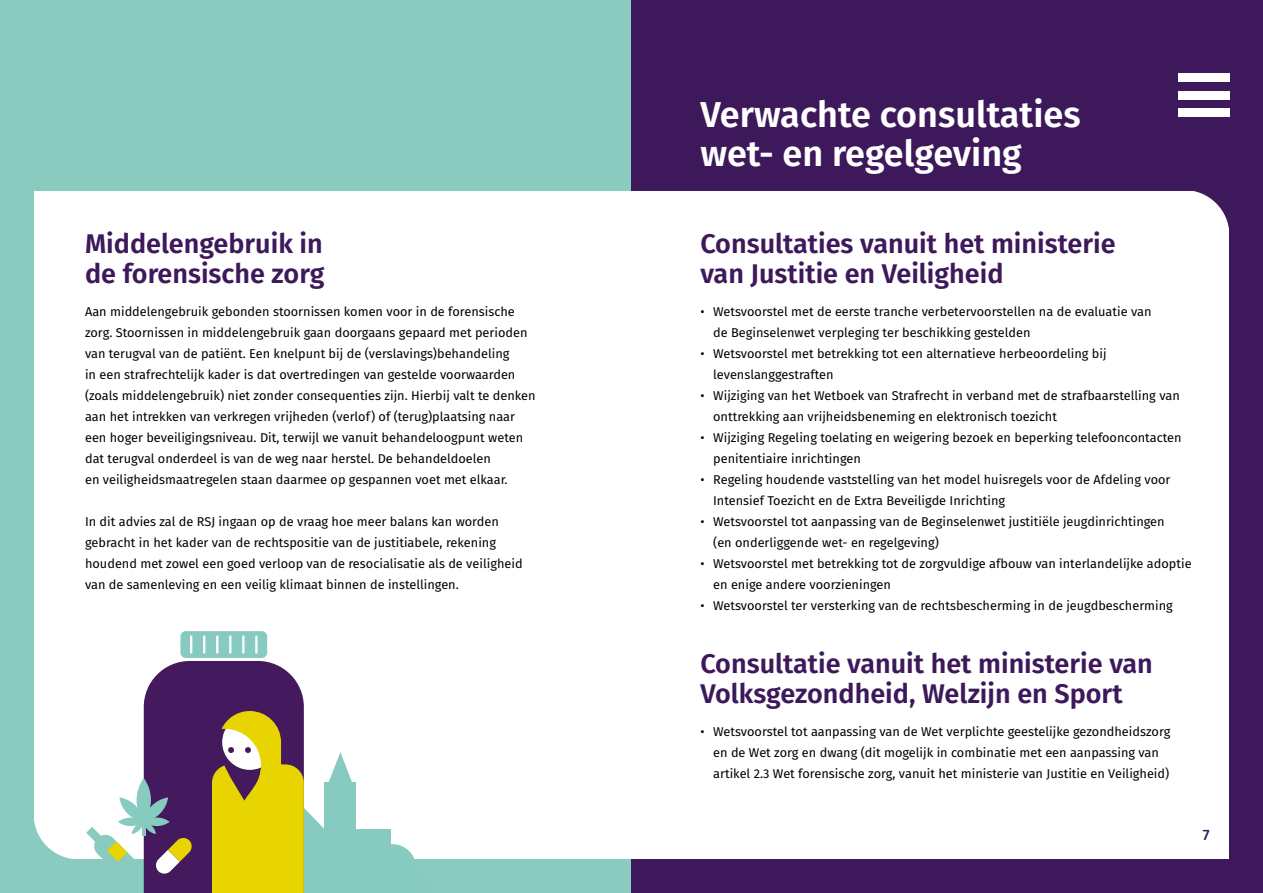
<style>
.page{position:relative;width:1263px;height:893px;background:#fff}
.page>*{position:absolute;margin:0;border:0;box-sizing:border-box;transform-origin:0 0}
.t1{font:600 36px/39px "Fira Sans";color:#fff}
.t2{font:600 27px/30px "Fira Sans";color:#3d195b}
.t3{font:500 15px "Fira Sans";color:#3d195b}
.P_-_9tpt{font:12.75px/21px "Fira Sans";color:#000}
</style>
<div class="page">
<svg style="left:1184px;top:190px;width:45px;height:39px"></svg>
<svg style="left:34px;top:821px;width:38px;height:38px"></svg>
<div style="left:1229px;top:190px;width:34px;height:669px;background:#3d195b"></div>
<div style="left:0;top:190px;width:34px;height:669px;background:#8acbbf"></div>
<div style="left:0;top:0;width:1263px;height:190px;background:#8acbbf"></div>
<div style="left:631px;top:0;width:632px;height:190px;background:#3d195b"></div>
<div style="left:0;top:859px;width:1263px;height:34px;background:#8acbbf"></div>
<div style="left:631px;top:859px;width:632px;height:34px;background:#3d195b"></div>
<div style="left:355px;top:830px;width:36px;height:63px;background:#87cac0"></div>
<div style="left:369px;top:844px;width:47px;height:47px;background:#87cac0;border-radius:50%"></div>
<div style="left:180px;top:631px;width:87px;height:27px;background:#87cac0;border-radius:5px"></div>
<hr style="left:255px;top:636px;width:3px;height:17px;background:#fff">
<svg style="left:242px;top:636px;width:2px;height:17px"></svg>
<svg style="left:229px;top:636px;width:2px;height:17px"></svg>
<svg style="left:216px;top:636px;width:2px;height:17px"></svg>
<svg style="left:203px;top:636px;width:2px;height:17px"></svg>
<svg style="left:190px;top:636px;width:2px;height:17px"></svg>
<svg style="left:86px;top:661px;width:270px;height:232px"></svg>
<div style="left:1178px;top:73px;width:51px;height:9px;background:#fff"></div>
<div style="left:1178px;top:91px;width:51px;height:8px;background:#fff"></div>
<div style="left:1178px;top:108px;width:51px;height:9px;background:#fff"></div>
<h2 class="t2" style="left:85px;top:227px;width:241px">Middelengebruik in de forensische zorg</h2>
<p class="P_-_9tpt" style="left:85px;top:301px;width:452px">Aan middelengebruik gebonden stoornissen komen voor in de forensische zorg. Stoornissen in middelengebruik gaan doorgaans gepaard met perioden van terugval van de patiënt. Een knelpunt bij de (verslavings)behandeling<br>in een strafrechtelijk kader is dat overtredingen van gestelde voorwaarden (zoals middelengebruik) niet zonder consequenties zijn. Hierbij valt te denken aan het intrekken van verkregen vrijheden (verlof) of (terug)plaatsing naar een hoger beveiligingsniveau. Dit, terwijl we vanuit behandeloogpunt weten dat terugval onderdeel is van de weg naar herstel. De behandeldoelen<br>en veiligheidsmaatregelen staan daarmee op gespannen voet met elkaar.</p>
<p class="P_-_9tpt" style="left:85px;top:511px;width:439px">In dit advies zal de RSJ ingaan op de vraag hoe meer balans kan worden gebracht in het kader van de rechtspositie van de justitiabele, rekening houdend met zowel een goed verloop van de resocialisatie als de veiligheid van de samenleving en een veilig klimaat binnen de instellingen.</p>
<h1 class="t1" style="left:700px;top:93px;width:382px">Verwachte consultaties wet- en regelgeving</h1>
<h2 class="t2" style="left:700px;top:227px;width:417px">Consultaties vanuit het ministerie van Justitie en Veiligheid</h2>
<p class="P_-_9tpt" style="left:713px;top:301px;width:440px;text-indent:-13px">• Wetsvoorstel met de eerste tranche verbetervoorstellen na de evaluatie van de Beginselenwet verpleging ter beschikking gestelden</p>
<p class="P_-_9tpt" style="left:713px;top:343px;width:395px;text-indent:-13px">• Wetsvoorstel met betrekking tot een alternatieve herbeoordeling bij levenslanggestraften</p>
<p class="P_-_9tpt" style="left:713px;top:385px;width:468px;text-indent:-13px">• Wijziging van het Wetboek van Strafrecht in verband met de strafbaarstelling van onttrekking aan vrijheidsbeneming en elektronisch toezicht</p>
<p class="P_-_9tpt" style="left:713px;top:427px;width:470px;text-indent:-13px">• Wijziging Regeling toelating en weigering bezoek en beperking telefooncontacten penitentiaire inrichtingen</p>
<p class="P_-_9tpt" style="left:713px;top:469px;width:459px;text-indent:-13px">• Regeling houdende vaststelling van het model huisregels voor de Afdeling voor<br>Intensief Toezicht en de Extra Beveiligde Inrichting</p>
<p class="P_-_9tpt" style="left:713px;top:511px;width:453px;text-indent:-13px">• Wetsvoorstel tot aanpassing van de Beginselenwet justitiële jeugdinrichtingen (en onderliggende wet- en regelgeving)</p>
<p class="P_-_9tpt" style="left:713px;top:553px;width:480px;text-indent:-13px">• Wetsvoorstel met betrekking tot de zorgvuldige afbouw van interlandelijke adoptie en enige andere voorzieningen</p>
<p class="P_-_9tpt" style="left:700px;top:595px;width:474px">• Wetsvoorstel ter versterking van de rechtsbescherming in de jeugdbescherming</p>
<h2 class="t2" style="left:700px;top:647px;width:454px">Consultatie vanuit het ministerie van<br>Volksgezondheid, Welzijn en Sport</h2>
<p class="P_-_9tpt" style="left:713px;top:721px;width:459px;text-indent:-13px">• Wetsvoorstel tot aanpassing van de Wet verplichte geestelijke gezondheidszorg en de Wet zorg en dwang (dit mogelijk in combinatie met een aanpassing van artikel 2.3 Wet forensische zorg, vanuit het ministerie van Justitie en Veiligheid)</p>
<p class="t3" style="left:1203px;top:822px;width:8px">7</p>
</div>
